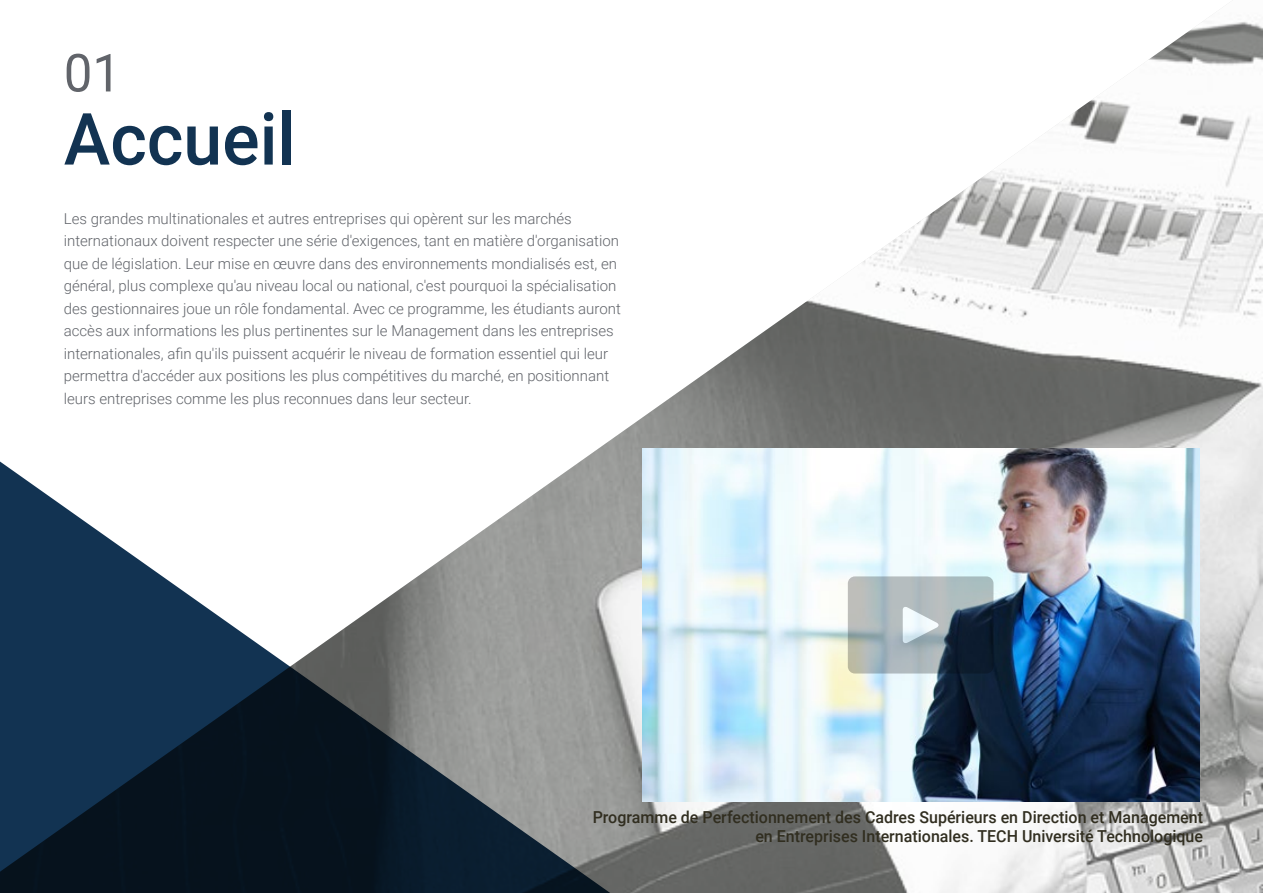
<style>
.page{position:relative;width:1263px;height:893px;background:#fff}
.page>*{position:absolute;margin:0;border:0;box-sizing:border-box;transform-origin:0 0}
.t1{font:500 72px "Roboto";color:#123352}
.t2{font:52.5px "Roboto";color:#61646a}
.t3{font:500 16.5px/19.5px "Roboto";color:#312e20;text-align:right}
.t4{font:300 15px/22.5px "Roboto";color:#61646a}
</style>
<div class="page">
<img style="left:602px;top:21px;width:661px;height:872px">
<img style="left:642px;top:448px;width:557px;height:353px">
<svg style="left:0;top:446px;width:640px;height:447px"></svg>
<svg style="left:848px;top:576px;width:145px;height:97px;background:#8e9aa1"></svg>
<h2 class="t2" style="left:64px;top:36px;width:59px">01</h2>
<h1 class="t1" style="left:64px;top:89px;width:233px">Accueil</h1>
<p class="t4" style="left:64px;top:207px;width:558px">Les grandes multinationales et autres entreprises qui opèrent sur les marchés internationaux doivent respecter une série d'exigences, tant en matière d'organisation que de législation. Leur mise en œuvre dans des environnements mondialisés est, en général, plus complexe qu'au niveau local ou national, c'est pourquoi la spécialisation des gestionnaires joue un rôle fondamental. Avec ce programme, les étudiants auront accès aux informations les plus pertinentes sur le Management dans les entreprises internationales, afin qu'ils puissent acquérir le niveau de formation essentiel qui leur permettra d'accéder aux positions les plus compétitives du marché, en positionnant leurs entreprises comme les plus reconnues dans leur secteur.</p>
<p class="t3" style="left:593px;top:807px;width:612px">Programme de Perfectionnement des Cadres Supérieurs en Direction et Management en Entreprises Internationales. TECH Université Technologique</p>
</div>
